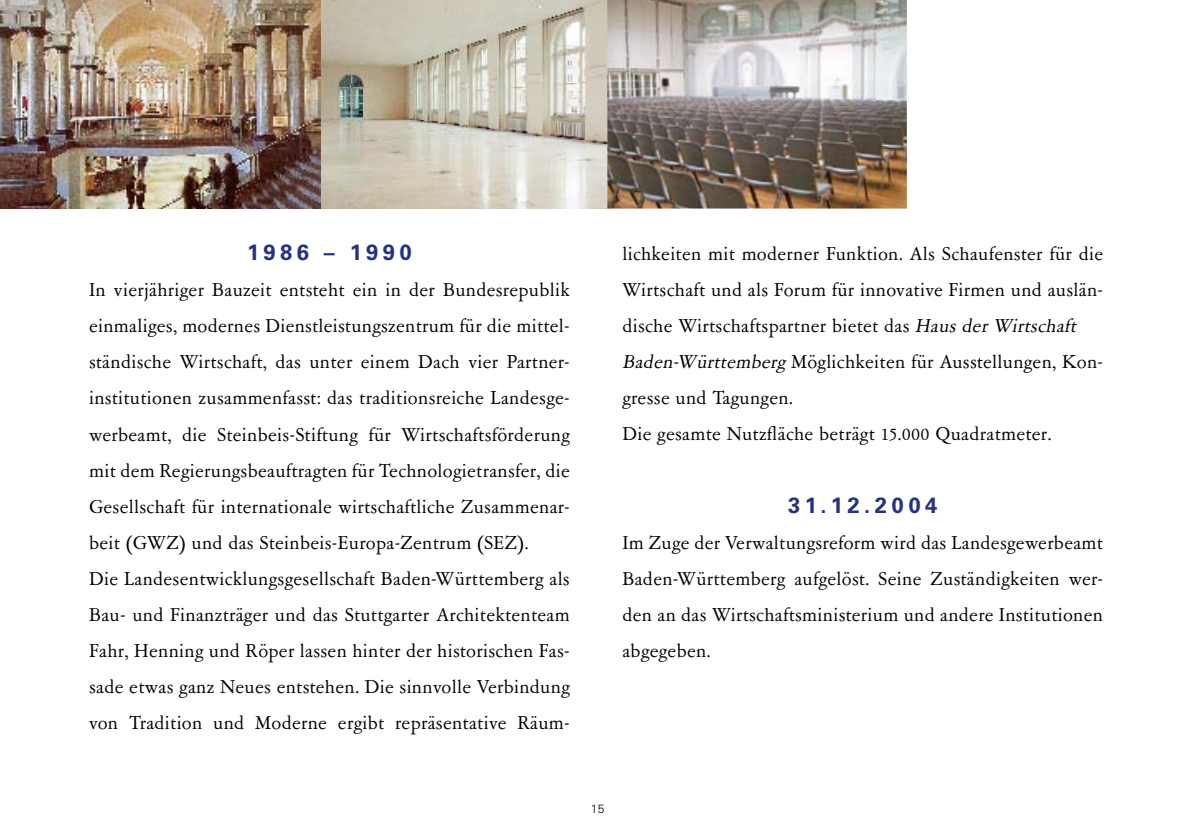
<style>
.page{position:relative;width:1191px;height:840px;background:#fff}
.page>*{position:absolute;margin:0;border:0;box-sizing:border-box;transform-origin:0 0}
.t1{font:700 22px "Univers";letter-spacing:.2em;color:#243285}
.t2{font:21px/36px "Garamont Amst SB";letter-spacing:.015em;color:#000}
.t3{font:300 12px "Univers";color:#000}
.s1{font-style:italic}
</style>
<div class="page">
<img style="left:0;top:0;width:907px;height:208px">
<p class="t1" style="left:247px;top:239px;width:166px">1986 – 1990</p>
<p class="t2" style="left:89px;top:273px;width:482px">In vierjähriger Bauzeit entsteht ein in der Bundesrepublik einmaliges, modernes Dienstleistungszentrum für die mittel&shy;ständische Wirtschaft, das unter einem Dach vier Partner&shy;institutionen zusammenfasst: das traditionsreiche Landesge&shy;werbeamt, die Steinbeis-Stiftung für Wirtschaftsförderung mit dem Regierungsbeauftragten für Technologietransfer, die Gesellschaft für internationale wirtschaftliche Zusammenar&shy;beit (GWZ) und das Steinbeis-Europa-Zentrum (SEZ).<br>Die Landesentwicklungsgesellschaft Baden-Württemberg als Bau- und Finanzträger und das Stuttgarter Architektenteam Fahr, Henning und Röper lassen hinter der historischen Fas&shy;sade etwas ganz Neues entstehen. Die sinnvolle Verbindung von Tradition und Moderne ergibt repräsentative Räum-</p>
<p class="t2" style="left:622px;top:237px;width:482px">lichkeiten mit moderner Funktion. Als Schaufenster für die Wirtschaft und als Forum für innovative Firmen und auslän&shy;dische Wirtschaftspartner bietet das <span class="s1">Haus der Wirtschaft Baden-Württemberg</span> Möglichkeiten für Ausstellungen, Kon&shy;gresse und Tagungen.<br>Die gesamte Nutzfläche beträgt 15.000 Quadratmeter.</p>
<p class="t1" style="left:788px;top:491px;width:151px">31.12.2004</p>
<p class="t2" style="left:622px;top:525px;width:482px;text-align:justify">Im Zuge der Verwaltungsreform wird das Landesgewerbeamt Baden-Württemberg aufgelöst. Seine Zuständigkeiten wer&shy;den an das Wirtschaftsministerium und andere Institutionen abgegeben.</p>
<p class="t3" style="left:591px;top:801px;width:15px">15</p>
</div>
